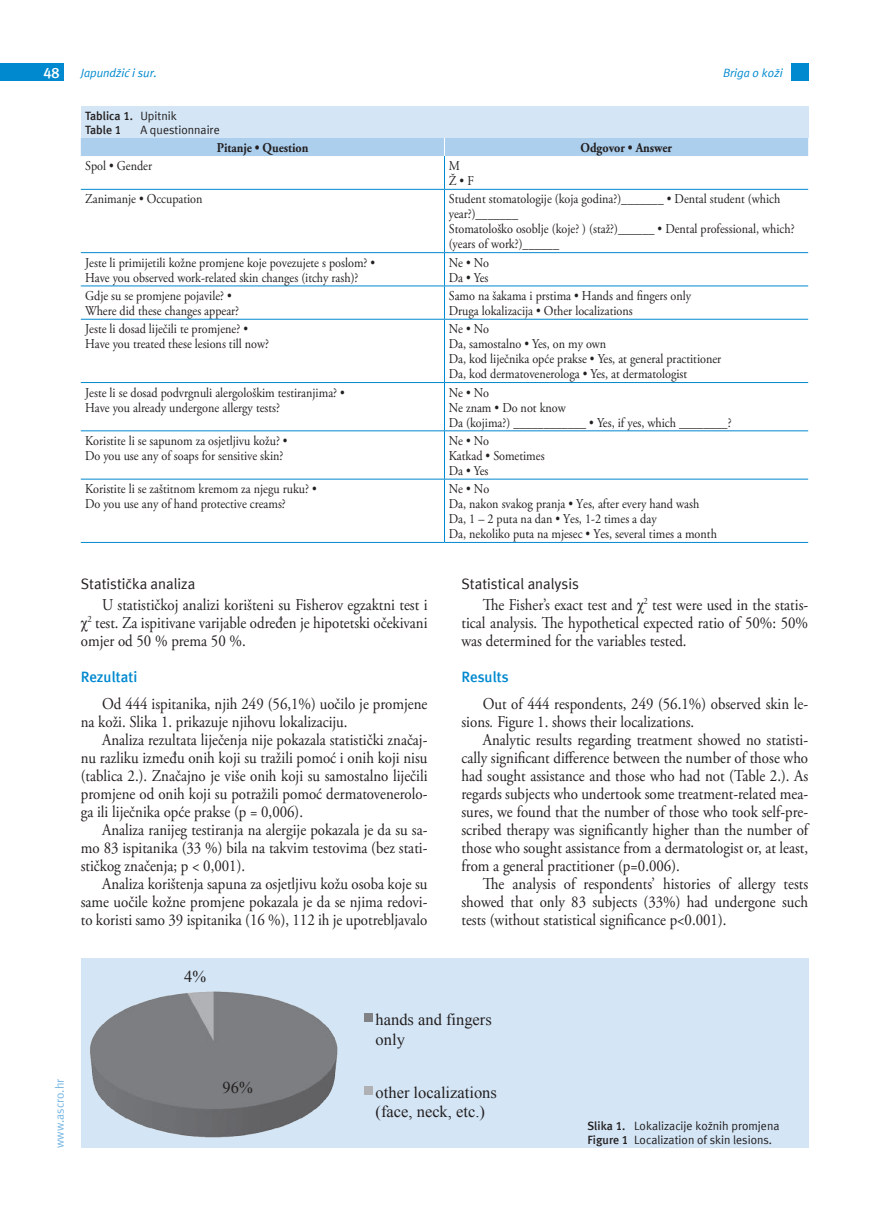
<style>
.page{position:relative;width:872px;height:1212px;background:#fff}
.page>*{position:absolute;margin:0;border:0;box-sizing:border-box;transform-origin:0 0}
.t1{font:16.5px/18px "Adobe Garamond Pro";color:#231f20;text-align:justify;scale:.9 1}
.t2{font:16.5px/19.5px "Times New Roman";color:#231f20}
.t3{font:15px "Meta ASC";color:#231f20}
.t4{font:700 15px "Meta ASC";color:#0089cf}
.t5{font:700 15px "Meta ASC";color:#fff}
.t6{font:13.5px/15px "Adobe Garamond Pro";color:#231f20;scale:.9 1}
.t7{font:700 13.5px "Adobe Garamond Pro";color:#231f20;scale:.9 1}
.t8{font:12px/13.5px "Meta ASC";color:#231f20}
.t9{font:italic 12px "Meta ASC";color:#0089cf}
.t10{font:700 12px/13.5px "Meta ASC";color:#231f20}
.t11{font:12px "Meta ASC";color:#77b6e4}
.s1{font-weight:400}
.s2{font-family:"Times New Roman"}
.s3{font-style:italic}
.s4{font-weight:700}
</style>
<div class="page">
<div style="left:791px;top:64px;width:17px;height:17px;background:#0089cf"></div>
<div style="left:0;top:64px;width:64px;height:17px;background:#0089cf"></div>
<div style="left:81px;top:959px;width:727px;height:189px;background:#d4e6f6"></div>
<hr style="left:444px;top:156px;width:1px;height:33px;background:#0089cf">
<hr style="left:81px;top:189px;width:363px;height:1px;background:#0089cf">
<hr style="left:444px;top:189px;width:364px;height:1px;background:#0089cf">
<hr style="left:444px;top:190px;width:1px;height:62px;background:#0089cf">
<hr style="left:81px;top:252px;width:363px;height:1px;background:#0089cf">
<hr style="left:444px;top:252px;width:364px;height:1px;background:#0089cf">
<hr style="left:444px;top:253px;width:1px;height:33px;background:#0089cf">
<hr style="left:81px;top:286px;width:363px;height:1px;background:#0089cf">
<hr style="left:444px;top:286px;width:364px;height:1px;background:#0089cf">
<hr style="left:444px;top:286px;width:1px;height:33px;background:#0089cf">
<hr style="left:81px;top:319px;width:363px;height:1px;background:#0089cf">
<hr style="left:444px;top:319px;width:364px;height:1px;background:#0089cf">
<hr style="left:444px;top:320px;width:1px;height:62px;background:#0089cf">
<hr style="left:81px;top:382px;width:363px;height:1px;background:#0089cf">
<hr style="left:444px;top:382px;width:364px;height:1px;background:#0089cf">
<hr style="left:444px;top:383px;width:1px;height:47px;background:#0089cf">
<hr style="left:81px;top:430px;width:363px;height:1px;background:#0089cf">
<hr style="left:444px;top:430px;width:364px;height:1px;background:#0089cf">
<hr style="left:444px;top:431px;width:1px;height:48px;background:#0089cf">
<hr style="left:81px;top:479px;width:363px;height:1px;background:#0089cf">
<hr style="left:444px;top:479px;width:364px;height:1px;background:#0089cf">
<hr style="left:444px;top:479px;width:1px;height:63px;background:#0089cf">
<hr style="left:81px;top:542px;width:363px;height:1px;background:#0089cf">
<hr style="left:444px;top:542px;width:364px;height:1px;background:#0089cf">
<div style="left:81px;top:138px;width:727px;height:18px;background:#accfed"></div>
<div style="left:81px;top:106px;width:727px;height:32px;background:#d4e6f6"></div>
<img style="left:90px;top:991px;width:248px;height:147px">
<div style="left:364px;top:1013px;width:8px;height:9px;background:#808285"></div>
<div style="left:364px;top:1086px;width:8px;height:8px;background:#b0b1b5"></div>
<p class="t5" style="left:43px;top:64px;width:18px">48</p>
<p class="t9" style="left:81px;top:66px;width:78px">Japundžić i sur.</p>
<p class="t9" style="left:723px;top:66px;width:61px">Briga o koži</p>
<p class="t10" style="left:85px;top:109px;width:93px">Tablica 1. <span class="s1">Upitnik<br></span>Table 1</p>
<p class="t8" style="left:140px;top:122px;width:81px">A questionnaire</p>
<p class="t7" style="left:217px;top:140px;width:104px">Pitanje • Question</p>
<p class="t7" style="left:580px;top:140px;width:103px">Odgovor • Answer</p>
<p class="t6" style="left:85px;top:159px;width:76px">Spol • Gender</p>
<p class="t6" style="left:449px;top:159px;width:29px">M<br>Ž • F</p>
<p class="t6" style="left:85px;top:192px;width:132px">Zanimanje • Occupation</p>
<p class="t6" style="left:449px;top:192px;width:386px">Student stomatologije (koja godina?)_______ • Dental student (which year?)_______<br>Stomatološko osoblje (koje? ) (staž?)______ • Dental professional, which? (years of work?)______</p>
<p class="t6" style="left:85px;top:255px;width:324px">Jeste li primijetili kožne promjene koje povezujete s poslom? •<br>Have you observed work-related skin changes (itchy rash)?</p>
<p class="t6" style="left:449px;top:255px;width:46px">Ne • No<br>Da • Yes</p>
<p class="t6" style="left:85px;top:289px;width:173px">Gdje su se promjene pojavile? •<br>Where did these changes appear?</p>
<p class="t6" style="left:449px;top:289px;width:271px">Samo na šakama i prstima • Hands and fingers only<br>Druga lokalizacija • Other localizations</p>
<p class="t6" style="left:85px;top:322px;width:206px">Jeste li dosad liječili te promjene? •<br>Have you treated these lesions till now?</p>
<p class="t6" style="left:449px;top:322px;width:304px">Ne • No<br>Da, samostalno • Yes, on my own<br>Da, kod liječnika opće prakse • Yes, at general practitioner Da, kod dermatovenerologa • Yes, at dermatologist</p>
<p class="t6" style="left:85px;top:385px;width:290px">Jeste li se dosad podvrgnuli alergološkim testiranjima? •<br>Have you already undergone allergy tests?</p>
<p class="t6" style="left:449px;top:385px;width:316px">Ne • No<br>Ne znam • Do not know<br>Da (kojima?) ____________ • Yes, if yes, which ________?</p>
<p class="t6" style="left:85px;top:434px;width:227px">Koristite li se sapunom za osjetljivu kožu? •<br>Do you use any of soaps for sensitive skin?</p>
<p class="t6" style="left:449px;top:434px;width:108px">Ne • No<br>Katkad • Sometimes<br>Da • Yes</p>
<p class="t6" style="left:85px;top:482px;width:259px">Koristite li se zaštitnom kremom za njegu ruku? •<br>Do you use any of hand protective creams?</p>
<p class="t6" style="left:449px;top:482px;width:299px">Ne • No<br>Da, nakon svakog pranja • Yes, after every hand wash Da, 1 – 2 puta na dan • Yes, 1-2 times a day<br>Da, nekoliko puta na mjesec • Yes, several times a month</p>
<p class="t11" style="left:53px;top:1148px;width:71px;rotate:-90deg">www.ascro.hr</p>
<p class="t3" style="left:81px;top:575px;width:116px">Statistička analiza</p>
<p class="t1" style="left:81px;top:596px;width:387px;text-indent:21px">U statističkoj analizi korišteni su Fisherov egzaktni test i <span class="s2">χ</span><sup>2</sup> test. Za ispitivane varijable određen je hipotetski očekivani omjer od 50 % prema 50 %.</p>
<p class="t4" style="left:81px;top:668px;width:58px">Rezultati</p>
<p class="t1" style="left:81px;top:695px;width:387px;text-indent:21px">Od 444 ispitanika, njih 249 (56,1%) uočilo je promjene na koži. Slika 1. prikazuje njihovu lokalizaciju.</p>
<p class="t1" style="left:81px;top:731px;width:387px;text-indent:21px">Analiza rezultata liječenja nije pokazala statistički značaj&shy;nu razliku između onih koji su tražili pomoć i onih koji nisu (tablica 2.). Značajno je više onih koji su samostalno liječili promjene od onih koji su potražili pomoć dermatovenerolo&shy;ga ili liječnika opće prakse (p = 0,006).</p>
<p class="t1" style="left:81px;top:821px;width:387px;text-indent:21px">Analiza ranijeg testiranja na alergije pokazala je da su sa&shy;mo 83 ispitanika (33 %) bila na takvim testovima (bez stati&shy;stičkog značenja; p &lt; 0,001).</p>
<p class="t1" style="left:81px;top:875px;width:387px;text-indent:21px">Analiza korištenja sapuna za osjetljivu kožu osoba koje su same uočile kožne promjene pokazala je da se njima redovi&shy;to koristi samo 39 ispitanika (16 %), 112 ih je upotrebljavalo</p>
<p class="t2" style="left:184px;top:966px;width:23px">4%</p>
<p class="t3" style="left:461px;top:575px;width:119px">Statistical analysis</p>
<p class="t1" style="left:461px;top:596px;width:387px;text-indent:21px">The Fisher’s exact test and <span class="s2">χ</span><sup>2</sup> test were used in the statis&shy;tical analysis. The hypothetical expected ratio of 50%: 50% was determined for the variables tested.</p>
<p class="t4" style="left:461px;top:668px;width:49px">Results</p>
<p class="t1" style="left:461px;top:695px;width:387px;text-indent:21px">Out of 444 respondents, 249 (56.1%) observed skin le&shy;sions<span class="s3">.</span> Figure 1. shows their localizations.</p>
<p class="t1" style="left:461px;top:731px;width:387px;text-indent:21px">Analytic results regarding treatment showed no statisti&shy;cally significant difference between the number of those who had sought assistance and those who had not (Table 2.). As regards subjects who undertook some treatment-related mea&shy;sures, we found that the number of those who took self-pre&shy;scribed therapy was significantly higher than the number of those who sought assistance from a dermatologist or, at least, from a general practitioner (p=0.006).</p>
<p class="t1" style="left:461px;top:875px;width:387px;text-indent:21px">The analysis of respondents’ histories of allergy tests showed that only 83 subjects (33%) had undergone such tests (without statistical significance p&lt;0.001).</p>
<p class="t2" style="left:223px;top:1077px;width:32px">96%</p>
<p class="t2" style="left:375px;top:1009px;width:118px">hands and fingers only</p>
<p class="t2" style="left:375px;top:1082px;width:123px">other localizations (face, neck, etc.)</p>
<p class="t8" style="left:587px;top:1119px;width:194px"><span class="s4">Slika 1.</span> Lokalizacije kožnih promjena<br><span class="s4">Figure 1</span> Localization of skin lesions.</p>
</div>
